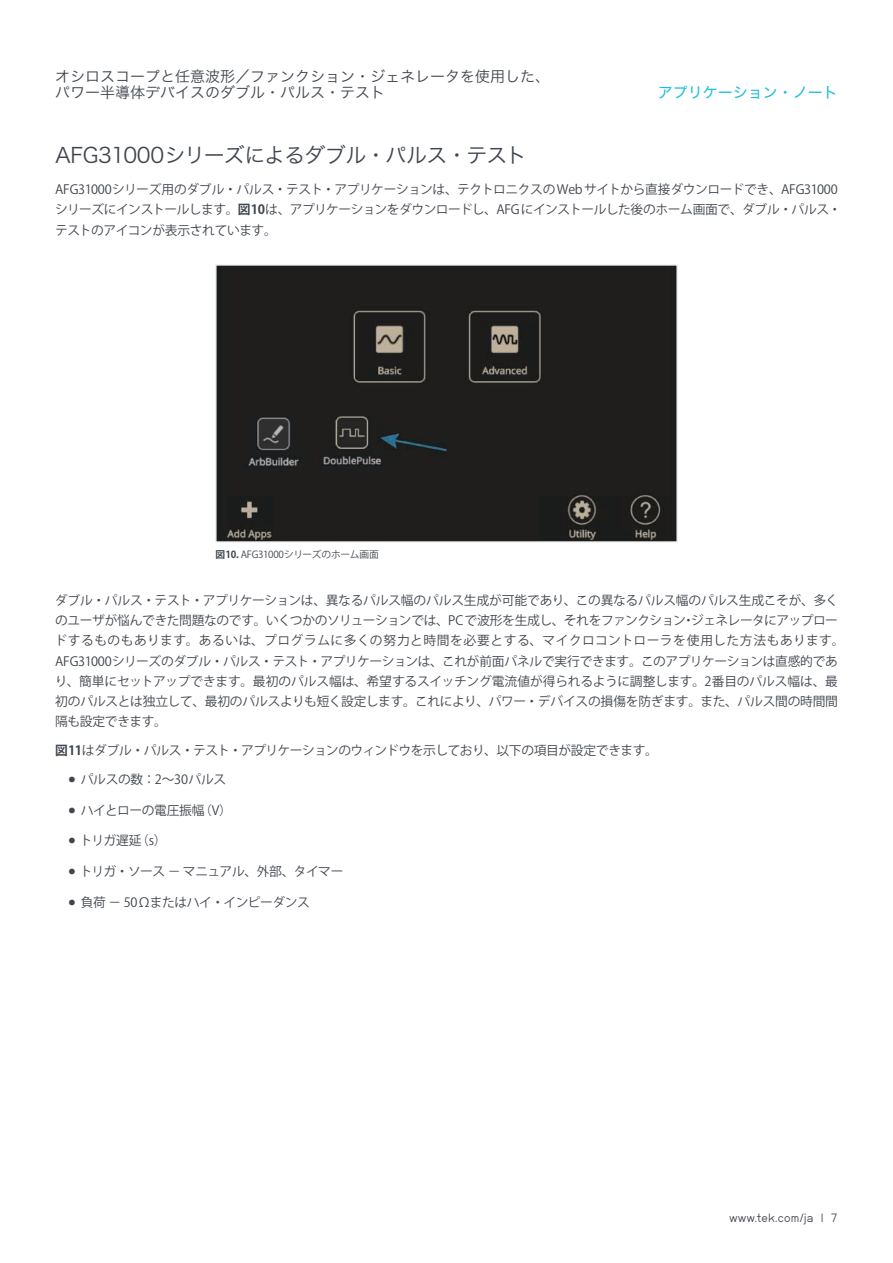
<style>
.page{position:relative;width:893px;height:1263px;background:#fff}
.page>*{position:absolute;margin:0;border:0;box-sizing:border-box;transform-origin:0 0}
.t1{font:21px "Hira Kaku Std W3";letter-spacing:-.03em;color:#41464e}
.t2{font:15px/16.5px "Hira Kaku Std W3";color:#41464e}
.t3{font:15px "Hira Kaku Std W4";color:#1cbfdf}
.t4{font:12.75px/20.2px "Koz Go Pro";letter-spacing:-.025em;color:#41464e}
.t5{font:12px "Neubau Grotesk Nor";letter-spacing:.015em;color:#41464e}
.t6{font:9.75px "Koz Go Pro";letter-spacing:-.025em;color:#41464e}
.s1{font-weight:700}
.s2{font-size:25.5px}
</style>
<div class="page">
<div style="left:218px;top:267px;width:457px;height:273px;background:#1f1e1d"></div>
<div style="left:216px;top:265px;width:461px;height:277px;border:1px solid #d5d6d8"></div>
<p class="t2" style="left:55px;top:68px;width:497px">オシロスコープと任意波形／ファンクション・ジェネレータを使用した、パワー半導体デバイスのダブル・パルス・テスト</p>
<p class="t3" style="left:658px;top:81px;width:181px">アプリケーション・ノート</p>
<h1 class="t1" style="left:55px;top:139px;width:473px">AFG31000シリーズによるダブル・パルス・テスト</h1>
<p class="t4" style="left:55px;top:180px;width:788px">AFG31000シリーズ用のダブル・パルス・テスト・アプリケーションは、テクトロニクスのWebサイトから直接ダウンロードでき、AFG31000シリーズにインストールします。<span class="s1">図10</span>は、アプリケーションをダウンロードし、AFGにインストールした後のホーム画面で、ダブル・パルス・テストのアイコンが表示されています。</p>
<p class="t6" style="left:216px;top:548px;width:165px"><span class="s1">図10.</span> AFG31000シリーズのホーム画面</p>
<p class="t4" style="left:54px;top:590px;width:792px">ダブル・パルス・テスト・アプリケーションは、異なるパルス幅のパルス生成が可能であり、この異なるパルス幅のパルス生成こそが、多くのユーザが悩んできた問題なのです。いくつかのソリューションでは、PCで波形を生成し、それをファンクション・ジェネレータにアップロードするものもあります。あるいは、プログラムに多くの努力と時間を必要とする、マイクロコントローラを使用した方法もあります。AFG31000シリーズのダブル・パルス・テスト・アプリケーションは、これが前面パネルで実行できます。このアプリケーションは直感的であり、簡単にセットアップできます。最初のパルス幅は、希望するスイッチング電流値が得られるように調整します。2番目のパルス幅は、最初のパルスとは独立して、最初のパルスよりも短く設定します。これにより、パワー・デバイスの損傷を防ぎます。また、パルス間の時間間隔も設定できます。</p>
<p class="t4" style="left:55px;top:741px;width:604px"><span class="s1">図11</span>はダブル・パルス・テスト・アプリケーションのウィンドウを示しており、以下の項目が設定できます。</p>
<p class="t4" style="left:68px;top:769px;width:160px"><span class="s2">•</span> パルスの数：2～30パルス</p>
<p class="t4" style="left:68px;top:800px;width:165px"><span class="s2">•</span> ハイとローの電圧振幅（V）</p>
<p class="t4" style="left:68px;top:831px;width:100px"><span class="s2">•</span> トリガ遅延（s）</p>
<p class="t4" style="left:68px;top:862px;width:277px"><span class="s2">•</span> トリガ・ソース － マニュアル、外部、タイマー</p>
<p class="t4" style="left:68px;top:892px;width:244px"><span class="s2">•</span> 負荷 － 50Ωまたはハイ・インピーダンス</p>
<p class="t5" style="left:729px;top:1211px;width:110px">www.tek.com/ja | 7</p>
</div>
